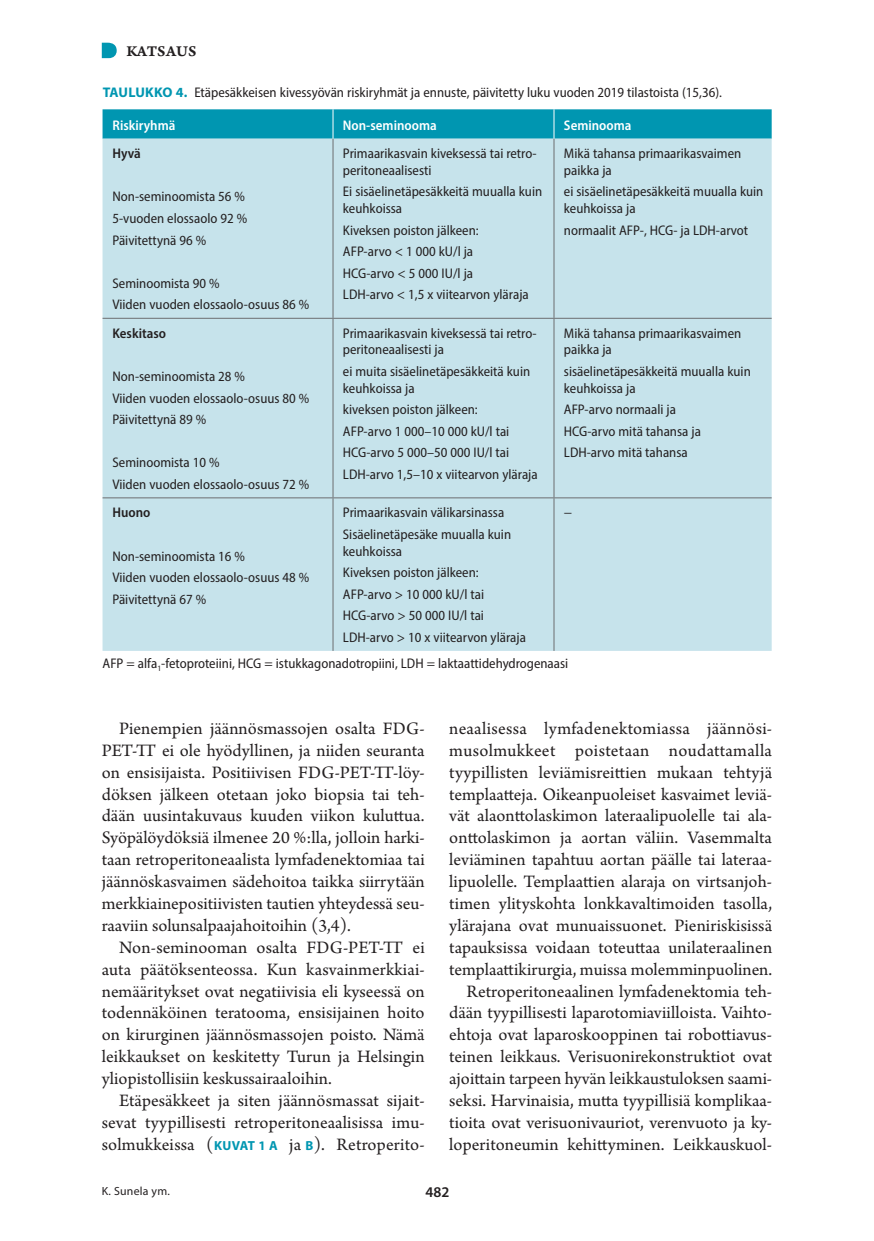
<style>
.page{position:relative;width:874px;height:1241px;background:#fff}
.page>*{position:absolute;margin:0;border:0;box-sizing:border-box;transform-origin:0 0}
.t1{font:18.38px/21.9px "Arno Pro";color:#231f20;text-align:justify}
.vinj{font:15.75px "Arno Pro Smbd Caption";letter-spacing:.005em;color:#231f20}
.t2{font:600 14.88px "Myriad Pro";color:#231f20}
.t{font:semi-condensed 14px/16.6px "Myriad Pro";color:#231f20}
.t_pl{font:600 semi-condensed 14px "Myriad Pro";color:#fff}
.t_pl_musta{font:600 semi-condensed 14px "Myriad Pro";color:#231f20}
.Ala{font:11.9px "Myriad Pro";letter-spacing:.02em;color:#231f20}
.s1{font-weight:700;font-stretch:normal;color:#0096b1}
.s2{font-family:"Myriad Pro";font-weight:700;font-size:13.12px;color:#0096b1}
</style>
<div class="page">
<svg style="left:102px;top:43px;width:15px;height:15px"></svg>
<svg style="left:102px;top:109px;width:669px;height:30px;background:#0798b3"></svg>
<div style="left:102px;top:139px;width:669px;height:511px;background:#c6e3eb"></div>
<hr style="left:332px;top:109px;width:1px;height:30px;background:#fff">
<hr style="left:553px;top:109px;width:1px;height:30px;background:#fff">
<hr style="left:332px;top:139px;width:1px;height:179px;background:#6c6d70">
<hr style="left:553px;top:139px;width:1px;height:179px;background:#6c6d70">
<hr style="left:102px;top:318px;width:231px;height:1px;background:#6c6d70">
<hr style="left:333px;top:318px;width:220px;height:1px;background:#6c6d70">
<hr style="left:332px;top:319px;width:1px;height:178px;background:#6c6d70">
<hr style="left:553px;top:318px;width:218px;height:1px;background:#6c6d70">
<hr style="left:553px;top:319px;width:1px;height:178px;background:#6c6d70">
<hr style="left:102px;top:497px;width:231px;height:1px;background:#6c6d70">
<hr style="left:333px;top:497px;width:220px;height:1px;background:#6c6d70">
<hr style="left:332px;top:498px;width:1px;height:152px;background:#6c6d70">
<hr style="left:553px;top:497px;width:218px;height:1px;background:#6c6d70">
<hr style="left:553px;top:498px;width:1px;height:152px;background:#6c6d70">
<p class="vinj" style="left:126px;top:41px;width:71px">KATSAUS</p>
<p class="t" style="left:103px;top:84px;width:620px"><span class="s1">TAULUKKO 4.</span> Etäpesäkkeisen kivessyövän riskiryhmät ja ennuste, päivitetty luku vuoden 2019 tilastoista (15,36).</p>
<p class="t_pl" style="left:112px;top:116px;width:64px">Riskiryhmä</p>
<p class="t_pl" style="left:343px;top:116px;width:95px">Non-seminooma</p>
<p class="t_pl" style="left:563px;top:116px;width:69px">Seminooma</p>
<p class="t_pl_musta" style="left:112px;top:145px;width:30px">Hyvä</p>
<p class="t" style="left:112px;top:188px;width:134px">Non-seminoomista 56 %</p>
<p class="t" style="left:112px;top:210px;width:136px">5-vuoden elossaolo 92 %</p>
<p class="t" style="left:112px;top:231px;width:95px">Päivitettynä 96 %</p>
<p class="t" style="left:112px;top:274px;width:109px">Seminoomista 90 %</p>
<p class="t" style="left:112px;top:296px;width:198px">Viiden vuoden elossaolo-osuus 86 %</p>
<p class="t" style="left:343px;top:145px;width:195px">Primaarikasvain kiveksessä tai retro&shy;peritoneaalisesti</p>
<p class="t" style="left:343px;top:183px;width:201px">Ei sisäelinetäpesäkkeitä muualla kuin keuhkoissa</p>
<p class="t" style="left:343px;top:221px;width:137px">Kiveksen poiston jälkeen:</p>
<p class="t" style="left:343px;top:243px;width:132px">AFP-arvo &lt; 1 000 kU/l ja</p>
<p class="t" style="left:343px;top:264px;width:132px">HCG-arvo &lt; 5 000 IU/l ja</p>
<p class="t" style="left:343px;top:286px;width:187px">LDH-arvo &lt; 1,5 x viitearvon yläraja</p>
<p class="t" style="left:563px;top:145px;width:179px">Mikä tahansa primaarikasvaimen paikka ja</p>
<p class="t" style="left:563px;top:183px;width:201px">ei sisäelinetäpesäkkeitä muualla kuin keuhkoissa ja</p>
<p class="t" style="left:563px;top:221px;width:186px">normaalit AFP-, HCG- ja LDH-arvot</p>
<p class="t_pl_musta" style="left:112px;top:324px;width:55px">Keskitaso</p>
<p class="t" style="left:112px;top:367px;width:134px">Non-seminoomista 28 %</p>
<p class="t" style="left:112px;top:389px;width:198px">Viiden vuoden elossaolo-osuus 80 %</p>
<p class="t" style="left:112px;top:411px;width:95px">Päivitettynä 89 %</p>
<p class="t" style="left:112px;top:454px;width:109px">Seminoomista 10 %</p>
<p class="t" style="left:112px;top:475px;width:198px">Viiden vuoden elossaolo-osuus 72 %</p>
<p class="t_pl_musta" style="left:112px;top:503px;width:39px">Huono</p>
<p class="t" style="left:112px;top:547px;width:134px">Non-seminoomista 16 %</p>
<p class="t" style="left:112px;top:569px;width:198px">Viiden vuoden elossaolo-osuus 48 %</p>
<p class="t" style="left:112px;top:590px;width:95px">Päivitettynä 67 %</p>
<p class="t" style="left:343px;top:324px;width:195px">Primaarikasvain kiveksessä tai retro&shy;peritoneaalisesti ja</p>
<p class="t" style="left:343px;top:363px;width:189px">ei muita sisäelinetäpesäkkeitä kuin keuhkoissa ja</p>
<p class="t" style="left:343px;top:401px;width:136px">kiveksen poiston jälkeen:</p>
<p class="t" style="left:343px;top:422px;width:168px">AFP-arvo 1 000–10 000 kU/l tai</p>
<p class="t" style="left:343px;top:444px;width:168px">HCG-arvo 5 000–50 000 IU/l tai</p>
<p class="t" style="left:343px;top:465px;width:196px">LDH-arvo 1,5–10 x viitearvon yläraja</p>
<p class="t" style="left:343px;top:504px;width:163px">Primaarikasvain välikarsinassa</p>
<p class="t" style="left:343px;top:525px;width:170px">Sisäelinetäpesäke muualla kuin keuhkoissa</p>
<p class="t" style="left:343px;top:564px;width:137px">Kiveksen poiston jälkeen:</p>
<p class="t" style="left:343px;top:585px;width:143px">AFP-arvo &gt; 10 000 kU/l tai</p>
<p class="t" style="left:343px;top:607px;width:142px">HCG-arvo &gt; 50 000 IU/l tai</p>
<p class="t" style="left:343px;top:628px;width:184px">LDH-arvo &gt; 10 x viitearvon yläraja</p>
<p class="t" style="left:563px;top:324px;width:179px">Mikä tahansa primaarikasvaimen paikka ja</p>
<p class="t" style="left:563px;top:363px;width:188px">sisäelinetäpesäkkeitä muualla kuin keuhkoissa ja</p>
<p class="t" style="left:563px;top:401px;width:114px">AFP-arvo normaali ja</p>
<p class="t" style="left:563px;top:422px;width:138px">HCG-arvo mitä tahansa ja</p>
<p class="t" style="left:563px;top:444px;width:125px">LDH-arvo mitä tahansa</p>
<p class="t" style="left:563px;top:504px;width:10px">−</p>
<p class="t" style="left:102px;top:654px;width:467px">AFP = alfa<sub>1</sub>-fetoproteiini, HCG = istukkagonadotropiini, LDH = laktaattidehydrogenaasi</p>
<p class="t1" style="left:102px;top:718px;width:324px;text-indent:17px">Pienempien jäännösmassojen osalta FDG-PET-TT ei ole hyödyllinen, ja niiden seuranta on ensisijaista. Positiivisen FDG-PET-TT-löy&shy;döksen jälkeen otetaan joko biopsia tai teh&shy;dään uusintakuvaus kuuden viikon kuluttua.<br>Syöpälöydöksiä ilmenee 20 %:lla, jolloin harki&shy;taan retroperitoneaalista lymfadenektomiaa tai jäännöskasvaimen sädehoitoa taikka siirrytään merkkiainepositiivisten tautien yhteydessä seu&shy;raaviin solunsalpaajahoitoihin (3,4).</p>
<p class="t1" style="left:102px;top:937px;width:324px;text-indent:17px">Non-seminooman osalta FDG-PET-TT ei auta päätöksenteossa. Kun kasvainmerkkiai&shy;nemääritykset ovat negatiivisia eli kyseessä on todennäköinen teratooma, ensisijainen hoito on kirurginen jäännösmassojen poisto. Nämä leikkaukset on keskitetty Turun ja Helsingin yliopistollisiin keskussairaaloihin.</p>
<p class="t1" style="left:102px;top:1090px;width:324px;text-indent:17px">Etäpesäkkeet ja siten jäännösmassat sijait&shy;sevat tyypillisesti retroperitoneaalisissa imu&shy;solmukkeissa (<span class="s2">KUVAT 1 A</span> ja <span class="s2">B</span>). Retroperito-</p>
<p class="t1" style="left:449px;top:718px;width:324px">neaalisessa lymfadenektomiassa jäännösi&shy;musolmukkeet poistetaan noudattamalla tyypillisten leviämisreittien mukaan tehtyjä templaatteja. Oikeanpuoleiset kasvaimet leviä&shy;vät alaonttolaskimon lateraalipuolelle tai ala&shy;onttolaskimon ja aortan väliin. Vasemmalta leviäminen tapahtuu aortan päälle tai lateraa&shy;lipuolelle. Templaattien alaraja on virtsanjoh&shy;timen ylityskohta lonkkavaltimoiden tasolla, ylärajana ovat munuaissuonet. Pieniriskisissä tapauksissa voidaan toteuttaa unilateraalinen templaattikirurgia, muissa molemminpuolinen.</p>
<p class="t1" style="left:449px;top:980px;width:324px;text-indent:17px">Retroperitoneaalinen lymfadenektomia teh&shy;dään tyypillisesti laparotomiaviilloista. Vaihto&shy;ehtoja ovat laparoskooppinen tai robottiavus&shy;teinen leikkaus. Verisuonirekonstruktiot ovat ajoittain tarpeen hyvän leikkaustuloksen saami&shy;seksi. Harvinaisia, mutta tyypillisiä komplikaa&shy;tioita ovat verisuonivauriot, verenvuoto ja ky&shy;loperitoneumin kehittyminen. Leikkauskuol-</p>
<p class="Ala" style="left:102px;top:1183px;width:70px">K. Sunela ym.</p>
<p class="t2" style="left:425px;top:1182px;width:25px">482</p>
</div>
